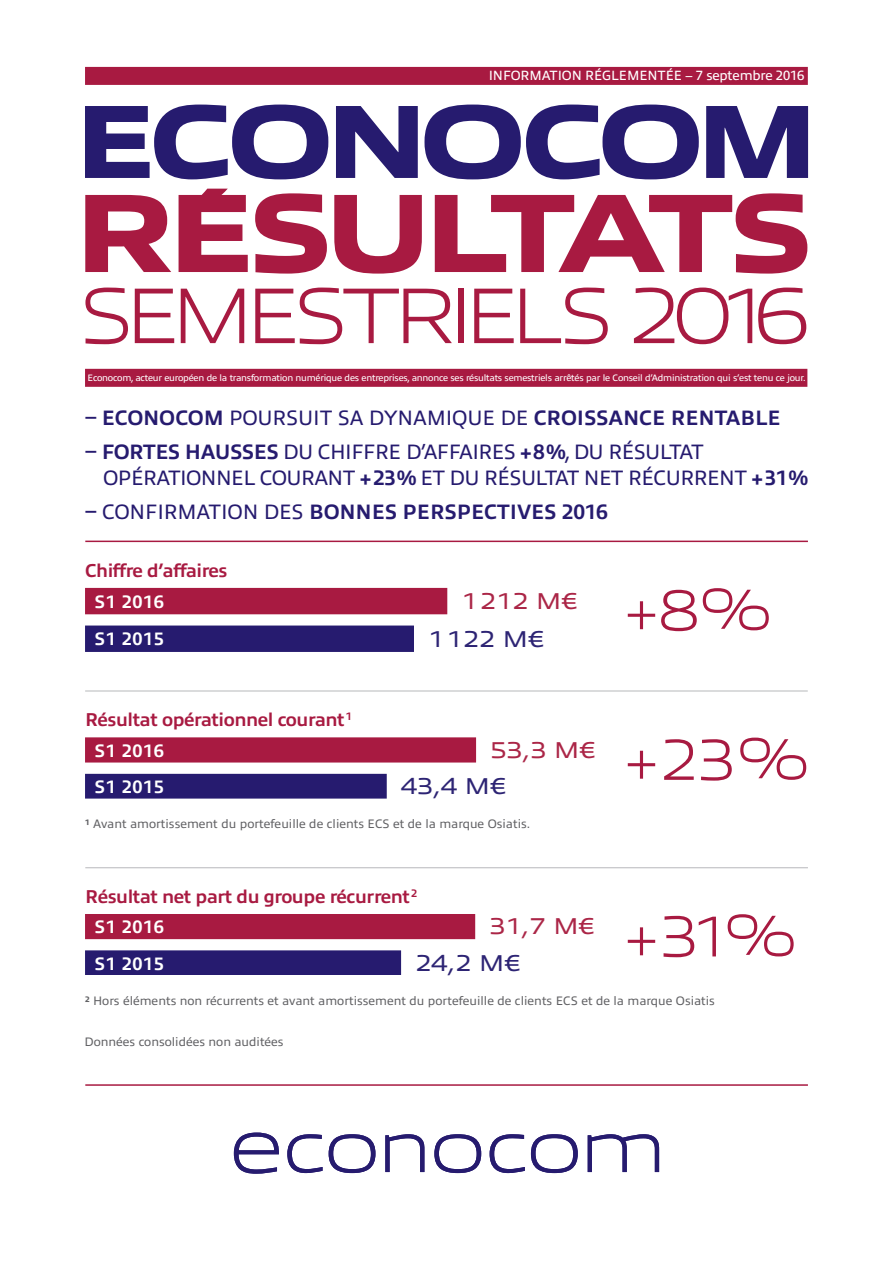
<style>
.page{position:relative;width:893px;height:1263px;background:#fff}
.page>*{position:absolute;margin:0;border:0;box-sizing:border-box;transform-origin:0 0}
.GRAND_TITRE{font:800 112.5px "Allumi Pro Extended";letter-spacing:-.1em;color:#a81a41}
.GRAND_TITRE-2{font:800 105px "Allumi Pro Extended";letter-spacing:-.085em;color:#261b6f}
.GRAND_TITRE-3{font:200 79.5px "Allumi Pro Extended";letter-spacing:-.105em;color:#a81a41}
.CHIFFRES_MOYENS{font:200 58.05px "Allumi Pro Extended";color:#a81a41}
.LEGENDES_MOYEN{font:23.1px "Allumi Pro Extended";letter-spacing:-.025em;color:#2d2474}
.LEGENDES_MOYEN-2{font:23.1px "Allumi Pro Extended";letter-spacing:-.025em;color:#ab2647}
.INTRO_15_5{font:21px/25.5px "Allumi Ptf";letter-spacing:-.03em;color:#261b6f}
.INTRO_15_5-2{font:700 21px "Allumi Ptf";letter-spacing:-.01em;color:#261b6f}
.TEXTE_COURANT{font:700 18.75px "Allumi Ptf";letter-spacing:-.025em;color:#a81a41}
.LEGENDES_PETIT{font:700 18.15px "Allumi Ptf";letter-spacing:.03em;color:#fff}
.t1{font:13.5px "Allumi Ptf";letter-spacing:-.01em;color:#fff}
.LEGENDES_PETIT-2{font:12.3px "Allumi Ptf";color:#616164}
.t2{font:9.3px "Allumi Ptf";letter-spacing:-.025em;color:#fff}
.s1{font-weight:400}
.s2{font-weight:700}
</style>
<div class="page">
<div style="left:85px;top:67px;width:723px;height:18px;background:#a81a41"></div>
<div style="left:85px;top:369px;width:722px;height:18px;background:#a81a41"></div>
<svg style="left:234px;top:1132px;width:425px;height:42px"></svg>
<svg style="left:702px;top:588px;width:67px;height:43px"></svg>
<svg style="left:740px;top:737px;width:67px;height:43px"></svg>
<svg style="left:727px;top:914px;width:67px;height:43px"></svg>
<div style="left:85px;top:588px;width:362px;height:26px;background:#a81a41"></div>
<div style="left:85px;top:737px;width:391px;height:25px;background:#a81a41"></div>
<div style="left:85px;top:914px;width:390px;height:25px;background:#a81a41"></div>
<div style="left:85px;top:625px;width:329px;height:27px;background:#261b6f"></div>
<div style="left:85px;top:774px;width:302px;height:24px;background:#261b6f"></div>
<div style="left:85px;top:950px;width:316px;height:25px;background:#261b6f"></div>
<hr style="left:85px;top:691px;width:723px;height:1px;background:#b7b8bb">
<hr style="left:85px;top:541px;width:723px;height:1px;background:#a81a41">
<hr style="left:85px;top:867px;width:723px;height:1px;background:#b7b8bb">
<hr style="left:85px;top:1084px;width:723px;height:2px;background:#a81a41">
<svg style="left:201px;top:189px;width:27px;height:6px"></svg>
<p class="t1" style="left:489px;top:66px;width:317px">INFORMATION RÉGLEMENTÉE – 7 septembre 2016</p>
<p class="GRAND_TITRE-2" style="left:74px;top:64px;width:747px">ECONOCOM</p>
<p class="GRAND_TITRE" style="left:73px;top:150px;width:742px">RESULTATS</p>
<p class="GRAND_TITRE-3" style="left:79px;top:258px;width:731px">SEMESTRIELS 2016</p>
<p class="t2" style="left:88px;top:371px;width:720px">Econocom, acteur européen de la transformation numérique des entreprises, annonce ses résultats semestriels arrêtés par le Conseil d’Administration qui s’est tenu ce jour.</p>
<p class="INTRO_15_5-2" style="left:85px;top:402px;width:697px">– ECONOCOM <span class="s1">POURSUIT SA DYNAMIQUE DE</span> CROISSANCE RENTABLE</p>
<p class="INTRO_15_5" style="left:103px;top:438px;width:706px;text-indent:-18px"><span class="s2">– FORTES HAUSSES</span> DU CHIFFRE D’AFFAIRES <span class="s2">+8%</span>, DU RÉSULTAT<br>OPÉRATIONNEL COURANT <span class="s2">+23%</span> ET DU RÉSULTAT NET RÉCURRENT <span class="s2">+31%</span></p>
<p class="INTRO_15_5-2" style="left:85px;top:497px;width:524px">– <span class="s1">CONFIRMATION DES</span> BONNES PERSPECTIVES 2016</p>
<p class="TEXTE_COURANT" style="left:85px;top:557px;width:144px">Chiffre d’affaires</p>
<p class="LEGENDES_PETIT" style="left:94px;top:588px;width:71px">S1 2016</p>
<p class="LEGENDES_PETIT" style="left:94px;top:626px;width:71px">S1 2015</p>
<p class="TEXTE_COURANT" style="left:85px;top:706px;width:268px">Résultat opérationnel courant<sup>1</sup></p>
<p class="LEGENDES_PETIT" style="left:94px;top:737px;width:71px">S1 2016</p>
<p class="LEGENDES_PETIT" style="left:94px;top:773px;width:71px">S1 2015</p>
<p class="LEGENDES_MOYEN-2" style="left:461px;top:584px;width:118px">1212 M€</p>
<p class="LEGENDES_MOYEN" style="left:428px;top:622px;width:118px">1122 M€</p>
<p class="LEGENDES_MOYEN-2" style="left:490px;top:733px;width:107px">53,3 M€</p>
<p class="LEGENDES_MOYEN" style="left:401px;top:769px;width:107px">43,4 M€</p>
<p class="LEGENDES_PETIT-2" style="left:85px;top:815px;width:447px"><span class="s2">1</span> Avant amortissement du portefeuille de clients ECS et de la marque Osiatis.</p>
<p class="TEXTE_COURANT" style="left:85px;top:882px;width:334px">Résultat net part du groupe récurrent<sup>2</sup></p>
<p class="CHIFFRES_MOYENS" style="left:622px;top:568px;width:78px">+8</p>
<p class="CHIFFRES_MOYENS" style="left:622px;top:718px;width:115px">+23</p>
<p class="CHIFFRES_MOYENS" style="left:622px;top:894px;width:103px">+31</p>
<p class="LEGENDES_MOYEN-2" style="left:489px;top:909px;width:107px">31,7 M€</p>
<p class="LEGENDES_PETIT" style="left:94px;top:913px;width:71px">S1 2016</p>
<p class="LEGENDES_MOYEN" style="left:415px;top:946px;width:107px">24,2 M€</p>
<p class="LEGENDES_PETIT" style="left:94px;top:950px;width:71px">S1 2015</p>
<p class="LEGENDES_PETIT-2" style="left:85px;top:991px;width:631px"><span class="s2">2</span> Hors éléments non récurrents et avant amortissement du portefeuille de clients ECS et de la marque Osiatis</p>
<p class="LEGENDES_PETIT-2" style="left:85px;top:1032px;width:201px">Données consolidées non auditées</p>
</div>
